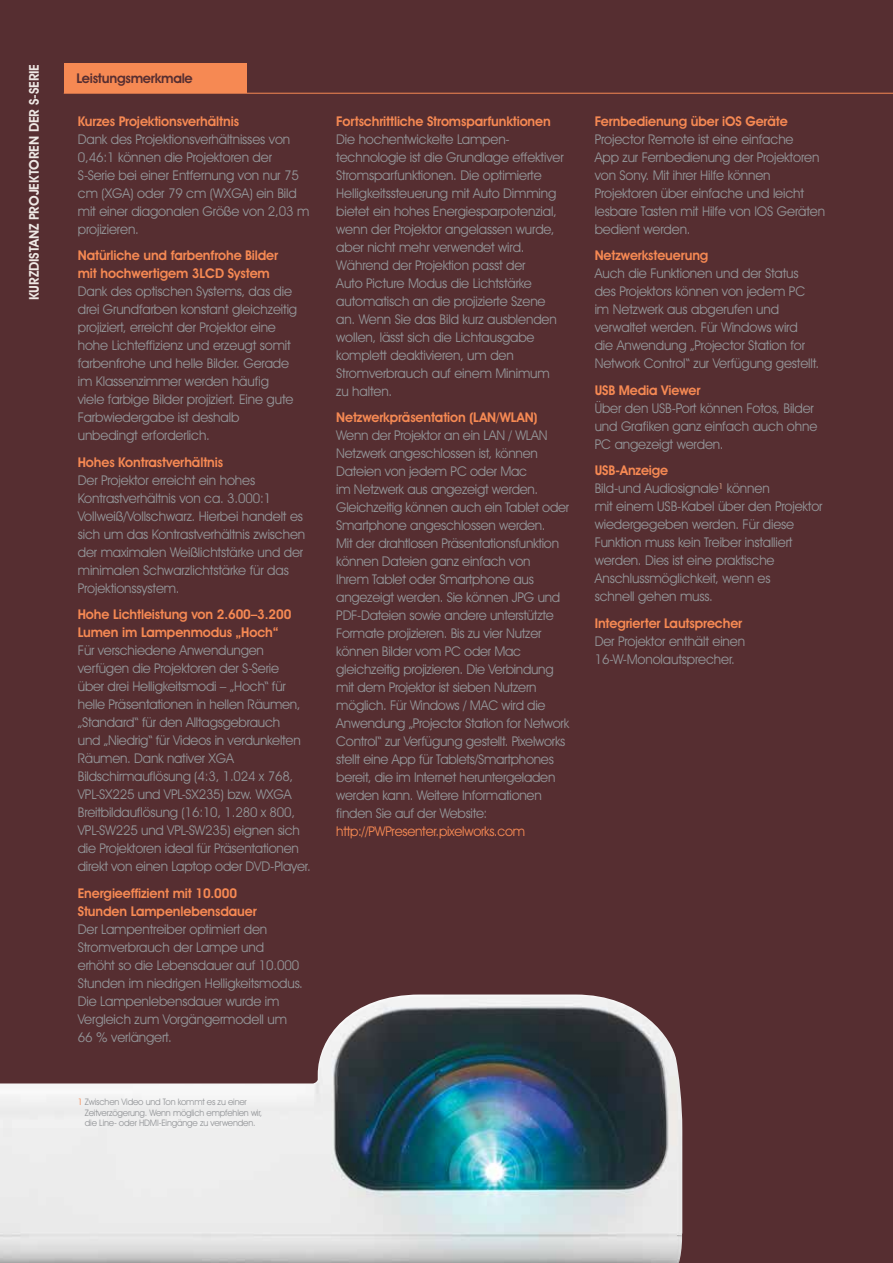
<style>
.page{position:relative;width:893px;height:1263px;background:#562e31}
.page>*{position:absolute;margin:0;border:0;box-sizing:border-box;transform-origin:0 0}
.t1{font:13.5px/18px "Avant Garde IT Cby BT";letter-spacing:-.01em;color:#939598}
.t2{font:600 13.5px/18px "Avant Garde IT Cby BT";letter-spacing:-.01em;color:#f68953}
.t3{font:13.5px "Avant Garde IT Cby BT";letter-spacing:-.02em;color:#f68953}
.t4{font:600 13.5px "Avant Garde IT Cby BT";letter-spacing:-.01em;color:#efe9e5}
.t5{font:600 13.5px "Avant Garde IT Cby BT";letter-spacing:-.02em;color:#562e31}
.t6{font:9px/10.5px "Avant Garde IT Cby BT";letter-spacing:-.02em;color:#939598}
.s1{color:#f68953}
.s2{font-weight:600;color:#f68953}
</style>
<div class="page">
<div style="left:64px;top:64px;width:183px;height:29px;background:#f68953"></div>
<hr style="left:64px;top:93px;width:829px;height:1px;background:#f68953">
<img style="left:0;top:994px;width:682px;height:269px">
<p class="t4" style="left:26px;top:300px;width:238px;rotate:-90deg">KURZDISTANZ PROJEKTOREN DER S-SERIE</p>
<p class="t5" style="left:77px;top:71px;width:118px">Leistungsmerkmale</p>
<p class="t2" style="left:78px;top:112px;width:163px">Kurzes Projektionsverhältnis</p>
<p class="t1" style="left:78px;top:130px;width:233px">Dank des Projektionsverhältnisses von<br>0,46:1 können die Projektoren der<br>S-Serie bei einer Entfernung von nur 75 cm (XGA) oder 79 cm (WXGA) ein Bild mit einer diagonalen Größe von 2,03 m projizieren.</p>
<p class="t2" style="left:78px;top:246px;width:202px">Natürliche und farbenfrohe Bilder mit hochwertigem 3LCD System</p>
<p class="t1" style="left:78px;top:282px;width:221px">Dank des optischen Systems, das die drei Grundfarben konstant gleichzeitig projiziert, erreicht der Projektor eine hohe Lichteffizienz und erzeugt somit farbenfrohe und helle Bilder. Gerade im Klassenzimmer werden häufig viele farbige Bilder projiziert. Eine gute Farbwiedergabe ist deshalb unbedingt erforderlich.</p>
<p class="t2" style="left:78px;top:453px;width:147px">Hohes Kontrastverhältnis</p>
<p class="t1" style="left:78px;top:471px;width:229px">Der Projektor erreicht ein hohes Kontrastverhältnis von ca. 3.000:1<br>Vollweiß/Vollschwarz. Hierbei handelt es sich um das Kontrastverhältnis zwischen der maximalen Weißlichtstärke und der minimalen Schwarzlichtstärke für das Projektionssystem.</p>
<p class="t2" style="left:78px;top:605px;width:215px">Hohe Lichtleistung von 2.600–3.200<br>Lumen im Lampenmodus „Hoch“</p>
<p class="t1" style="left:78px;top:641px;width:234px">Für verschiedene Anwendungen verfügen die Projektoren der S-Serie<br>über drei Helligkeitsmodi – „Hoch“ für helle Präsentationen in hellen Räumen, „Standard“ für den Alltagsgebrauch<br>und „Niedrig“ für Videos in verdunkelten Räumen. Dank nativer XGA Bildschirmauflösung (4:3, 1.024 x 768, VPL-SX225 und VPL-SX235) bzw. WXGA Breitbildauflösung (16:10, 1.280 x 800, VPL-SW225 und VPL-SW235) eignen sich die Projektoren ideal für Präsentationen direkt von einen Laptop oder DVD-Player.</p>
<p class="t2" style="left:78px;top:884px;width:180px">Energieeffizient mit 10.000<br>Stunden Lampenlebensdauer</p>
<p class="t1" style="left:78px;top:920px;width:227px">Der Lampentreiber optimiert den<br>Stromverbrauch der Lampe und erhöht so die Lebensdauer auf 10.000<br>Stunden im niedrigen Helligkeitsmodus.<br>Die Lampenlebensdauer wurde im<br>Vergleich zum Vorgängermodell um<br>66 % verlängert.</p>
<p class="t6" style="left:85px;top:1097px;width:179px;text-indent:-7px"><span class="s1">1</span> Zwischen Video und Ton kommt es zu einer<br>Zeitverzögerung. Wenn möglich empfehlen wir, die Line- oder HDMI-Eingänge zu verwenden.</p>
<p class="t2" style="left:336px;top:112px;width:216px">Fortschrittliche Stromsparfunktionen</p>
<p class="t1" style="left:336px;top:130px;width:229px">Die hochentwickelte Lampen&shy;technologie ist die Grundlage effektiver Stromsparfunktionen. Die optimierte Helligkeitssteuerung mit Auto Dimming bietet ein hohes Energiesparpotenzial, wenn der Projektor angelassen wurde, aber nicht mehr verwendet wird.<br>Während der Projektion passt der<br>Auto Picture Modus die Lichtstärke automatisch an die projizierte Szene an. Wenn Sie das Bild kurz ausblenden wollen, lässt sich die Lichtausgabe komplett deaktivieren, um den Stromverbrauch auf einem Minimum zu halten.</p>
<p class="t2" style="left:336px;top:408px;width:203px">Netzwerkpräsentation (LAN/WLAN)</p>
<p class="t1" style="left:336px;top:426px;width:234px">Wenn der Projektor an ein LAN / WLAN Netzwerk angeschlossen ist, können Dateien von jedem PC oder Mac<br>im Netzwerk aus angezeigt werden.<br>Gleichzeitig können auch ein Tablet oder Smartphone angeschlossen werden.<br>Mit der drahtlosen Präsentationsfunktion können Dateien ganz einfach von<br>Ihrem Tablet oder Smartphone aus angezeigt werden. Sie können JPG und PDF-Dateien sowie andere unterstützte Formate projizieren. Bis zu vier Nutzer können Bilder vom PC oder Mac gleichzeitig projizieren. Die Verbindung mit dem Projektor ist sieben Nutzern möglich. Für Windows / MAC wird die Anwendung „Projector Station for Network Control“ zur Verfügung gestellt. Pixelworks stellt eine App für Tablets/Smartphones bereit, die im Internet heruntergeladen werden kann. Weitere Informationen finden Sie auf der Website:</p>
<p class="t3" style="left:336px;top:823px;width:190px">http://PWPresenter.pixelworks.com</p>
<p class="t2" style="left:595px;top:112px;width:195px">Fernbedienung über iOS Geräte</p>
<p class="t1" style="left:595px;top:130px;width:232px">Projector Remote ist eine einfache<br>App zur Fernbedienung der Projektoren von Sony. Mit ihrer Hilfe können Projektoren über einfache und leicht lesbare Tasten mit Hilfe von IOS Geräten bedient werden.</p>
<p class="t2" style="left:595px;top:246px;width:115px">Netzwerksteuerung</p>
<p class="t1" style="left:595px;top:264px;width:226px">Auch die Funktionen und der Status des Projektors können von jedem PC im Netzwerk aus abgerufen und verwaltet werden. Für Windows wird die Anwendung „Projector Station for Network Control“ zur Verfügung gestellt.</p>
<p class="t2" style="left:595px;top:381px;width:107px">USB Media Viewer</p>
<p class="t1" style="left:595px;top:399px;width:224px">Über den USB-Port können Fotos, Bilder und Grafiken ganz einfach auch ohne<br>PC angezeigt werden.</p>
<p class="t1" style="left:595px;top:461px;width:229px"><span class="s2">USB-Anzeige<br></span>Bild-und Audiosignale<sup>1</sup> können<br>mit einem USB-Kabel über den Projektor wiedergegeben werden. Für diese<br>Funktion muss kein Treiber installiert werden. Dies ist eine praktische<br>Anschlussmöglichkeit, wenn es<br>schnell gehen muss.</p>
<p class="t2" style="left:595px;top:614px;width:149px">Integrierter Lautsprecher</p>
<p class="t1" style="left:595px;top:632px;width:152px">Der Projektor enthält einen<br>16-W-Monolautsprecher.</p>
</div>
